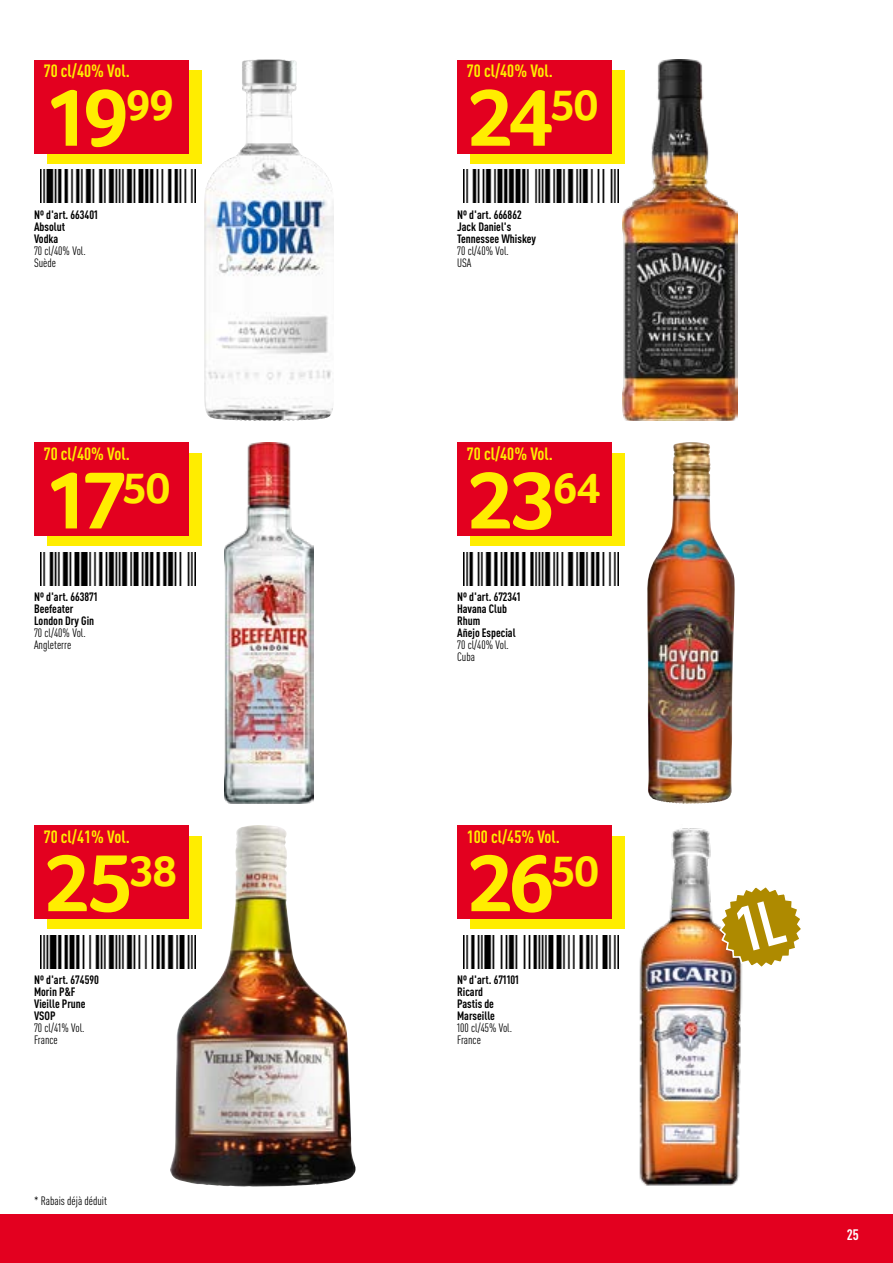
<style>
.page{position:relative;width:893px;height:1263px;background:#fff}
.page>*{position:absolute;margin:0;border:0;box-sizing:border-box;transform-origin:0 0}
.Preis_HOT{font:700 84px "Transgourmet";letter-spacing:-.06em;color:#ffed00}
.Unit_HOT{font:700 condensed 17.55px "DINOT";color:#ffed00}
.t1{font:700 condensed 15px "DINOT";color:#fff}
.t2{font:700 condensed 12px/12px "DINOT";color:#000}
.t3{font:condensed 12px "DINOT";color:#000}
</style>
<div class="page">
<div style="left:0;top:1214px;width:893px;height:49px;background:#e3001f"></div>
<img style="left:204px;top:60px;width:130px;height:361px">
<img style="left:623px;top:60px;width:115px;height:361px">
<img style="left:224px;top:442px;width:90px;height:362px">
<img style="left:647px;top:442px;width:88px;height:362px">
<img style="left:170px;top:825px;width:186px;height:361px">
<img style="left:639px;top:828px;width:103px;height:358px">
<div style="left:47px;top:70px;width:155px;height:94px;background:#ffed00"></div>
<div style="left:34px;top:60px;width:155px;height:93px;background:#e3001f"></div>
<img style="left:40px;top:170px;width:155px;height:33px">
<div style="left:470px;top:70px;width:155px;height:94px;background:#ffed00"></div>
<div style="left:457px;top:60px;width:155px;height:93px;background:#e3001f"></div>
<div style="left:457px;top:164px;width:168px;height:44px;background:#fff"></div>
<img style="left:463px;top:170px;width:155px;height:33px">
<div style="left:47px;top:453px;width:155px;height:94px;background:#ffed00"></div>
<div style="left:34px;top:442px;width:155px;height:94px;background:#e3001f"></div>
<img style="left:40px;top:552px;width:155px;height:34px">
<div style="left:470px;top:453px;width:155px;height:94px;background:#ffed00"></div>
<div style="left:457px;top:442px;width:155px;height:94px;background:#e3001f"></div>
<img style="left:463px;top:552px;width:155px;height:34px">
<div style="left:47px;top:836px;width:155px;height:93px;background:#ffed00"></div>
<div style="left:34px;top:825px;width:155px;height:94px;background:#e3001f"></div>
<div style="left:34px;top:929px;width:168px;height:45px;background:#fff"></div>
<img style="left:40px;top:935px;width:155px;height:33px">
<div style="left:470px;top:836px;width:155px;height:93px;background:#ffed00"></div>
<div style="left:457px;top:825px;width:155px;height:94px;background:#e3001f"></div>
<img style="left:463px;top:935px;width:155px;height:33px">
<svg style="left:718px;top:884px;width:83px;height:86px"></svg>
<p class="Unit_HOT" style="left:44px;top:60px;width:88px">70 cl/40% Vol.</p>
<p class="Preis_HOT" style="left:44px;top:68px;width:132px">19<sup>99</sup></p>
<p class="t2" style="left:34px;top:208px;width:65px">Nº d'art. 663401</p>
<p class="t2" style="left:34px;top:220px;width:33px">Absolut<br>Vodka</p>
<p class="t3" style="left:34px;top:243px;width:53px">70 cl/40% Vol.</p>
<p class="t3" style="left:34px;top:255px;width:23px">Suède</p>
<p class="Unit_HOT" style="left:44px;top:443px;width:88px">70 cl/40% Vol.</p>
<p class="Preis_HOT" style="left:44px;top:451px;width:128px">17<sup>50</sup></p>
<p class="t2" style="left:34px;top:591px;width:65px">Nº d'art. 663871</p>
<p class="t2" style="left:34px;top:603px;width:62px">Beefeater<br>London Dry Gin</p>
<p class="t3" style="left:34px;top:626px;width:53px">70 cl/40% Vol.</p>
<p class="t3" style="left:34px;top:638px;width:39px">Angleterre</p>
<p class="Unit_HOT" style="left:44px;top:826px;width:88px">70 cl/41% Vol.</p>
<p class="Preis_HOT" style="left:44px;top:833px;width:135px">25<sup>38</sup></p>
<p class="t2" style="left:34px;top:974px;width:66px">Nº d'art. 674590</p>
<p class="t2" style="left:34px;top:986px;width:53px">Morin P&amp;F<br>Vieille Prune<br>VSOP</p>
<p class="t3" style="left:34px;top:1021px;width:52px">70 cl/41% Vol.</p>
<p class="t3" style="left:34px;top:1033px;width:25px">France</p>
<p class="t3" style="left:34px;top:1194px;width:75px">* Rabais déjà déduit</p>
<p class="Unit_HOT" style="left:467px;top:60px;width:88px">70 cl/40% Vol.</p>
<p class="Preis_HOT" style="left:467px;top:68px;width:133px">24<sup>50</sup></p>
<p class="t2" style="left:457px;top:208px;width:66px">Nº d'art. 666862</p>
<p class="t2" style="left:457px;top:220px;width:81px">Jack Daniel's<br>Tennessee Whiskey</p>
<p class="t3" style="left:457px;top:243px;width:53px">70 cl/40% Vol.</p>
<p class="t3" style="left:457px;top:255px;width:16px">USA</p>
<p class="Unit_HOT" style="left:467px;top:443px;width:88px">70 cl/40% Vol.</p>
<p class="Preis_HOT" style="left:467px;top:451px;width:135px">23<sup>64</sup></p>
<p class="t2" style="left:457px;top:591px;width:65px">Nº d'art. 672341</p>
<p class="t2" style="left:457px;top:603px;width:60px">Havana Club<br>Rhum<br>Añejo Especial</p>
<p class="t3" style="left:457px;top:638px;width:53px">70 cl/40% Vol.</p>
<p class="t3" style="left:457px;top:650px;width:19px">Cuba</p>
<p class="Unit_HOT" style="left:467px;top:826px;width:95px">100 cl/45% Vol.</p>
<p class="Preis_HOT" style="left:467px;top:833px;width:134px">26<sup>50</sup></p>
<p class="t2" style="left:457px;top:974px;width:63px">Nº d'art. 671101</p>
<p class="t2" style="left:457px;top:986px;width:39px">Ricard<br>Pastis de<br>Marseille</p>
<p class="t3" style="left:457px;top:1021px;width:57px">100 cl/45% Vol.</p>
<p class="t3" style="left:457px;top:1033px;width:25px">France</p>
<p class="t1" style="left:847px;top:1226px;width:14px">25</p>
</div>
